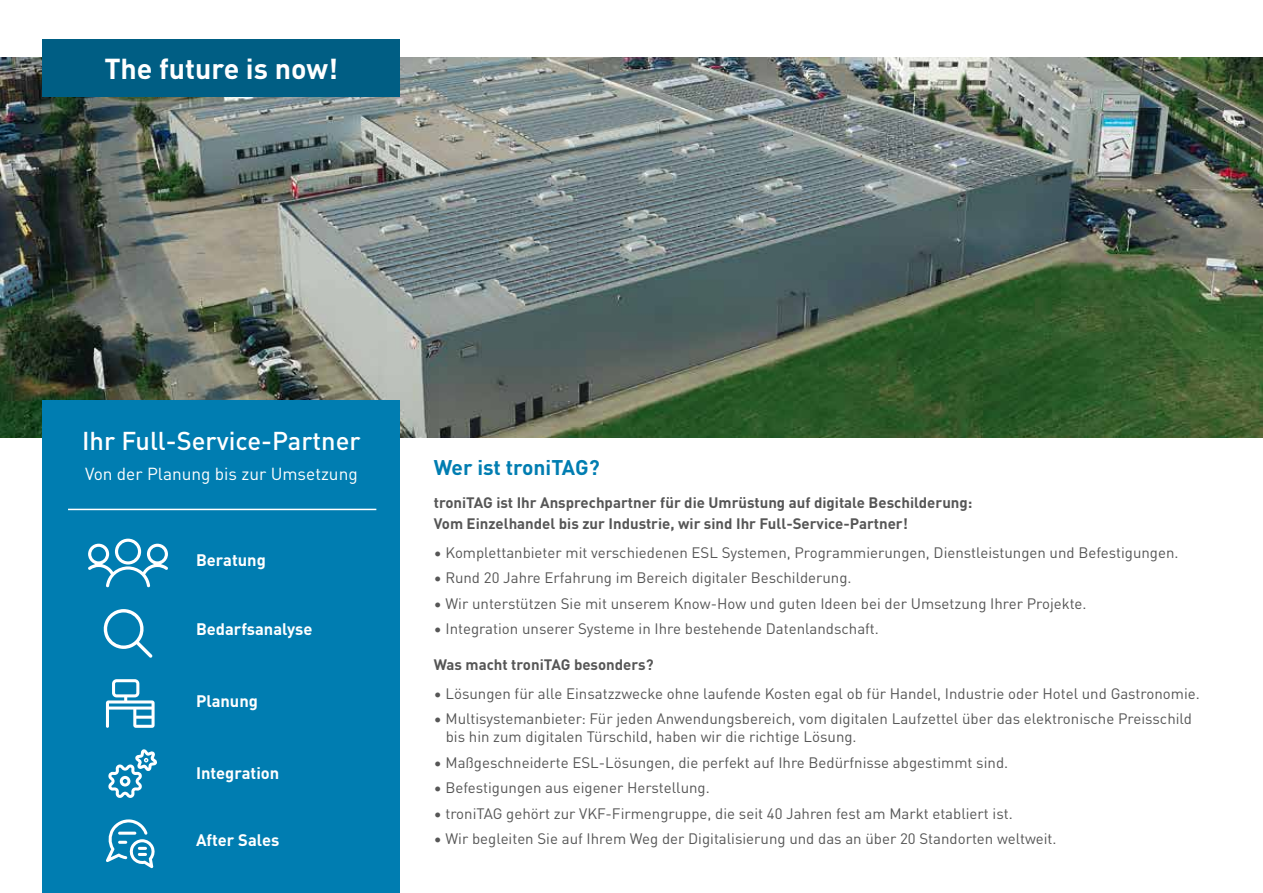
<style>
.page{position:relative;width:1263px;height:893px;background:#fff}
.page>*{position:absolute;margin:0;border:0;box-sizing:border-box;transform-origin:0 0}
.t1{font:700 28.5px "DIN Pro";color:#fff}
.t2{font:500 25.5px "DIN Pro";color:#fff}
.t3{font:700 21px "DIN Pro";color:#007db1}
.t4{font:17.25px "DIN Pro";color:#fff}
.t5{font:700 16.5px "DIN Pro";color:#fff}
.t6{font:15px/18px "DIN Pro";color:#565656}
.t7{font:700 15px/21px "DIN Pro";color:#565656}
</style>
<div class="page">
<hr style="left:1262px;top:438px;width:1px;height:455px;background:#e3e3e3">
<img style="left:0;top:57px;width:1263px;height:381px">
<div style="left:43px;top:401px;width:357px;height:492px;background:#007db1"></div>
<hr style="left:68px;top:509px;width:308px;height:1px;background:#fff">
<svg style="left:103px;top:609px;width:50px;height:49px"></svg>
<svg style="left:106px;top:679px;width:49px;height:49px"></svg>
<svg style="left:108px;top:749px;width:49px;height:49px"></svg>
<svg style="left:106px;top:819px;width:49px;height:49px"></svg>
<svg style="left:88px;top:539px;width:80px;height:48px"></svg>
<div style="left:43px;top:39px;width:357px;height:58px;background:#005e84"></div>
<h1 class="t1" style="left:104px;top:45px;width:235px">The future is now!</h1>
<h2 class="t2" style="left:82px;top:420px;width:280px">Ihr Full-Service-Partner</h2>
<p class="t4" style="left:85px;top:460px;width:274px">Von der Planung bis zur Umsetzung</p>
<h3 class="t3" style="left:434px;top:450px;width:167px">Wer ist troniTAG?</h3>
<p class="t7" style="left:434px;top:491px;width:540px">troniTAG ist Ihr Ansprechpartner für die Umrüstung auf digitale Beschilderung:<br>Vom Einzelhandel bis zur Industrie, wir sind Ihr Full-Service-Partner!</p>
<p class="t6" style="left:434px;top:542px;width:746px">• Komplettanbieter mit verschiedenen ESL Systemen, Programmierungen, Dienstleistungen und Befestigungen.</p>
<p class="t6" style="left:434px;top:568px;width:419px">• Rund 20 Jahre Erfahrung im Bereich digitaler Beschilderung.</p>
<p class="t6" style="left:434px;top:593px;width:654px">• Wir unterstützen Sie mit unserem Know-How und guten Ideen bei der Umsetzung Ihrer Projekte.</p>
<p class="t6" style="left:434px;top:619px;width:447px">• Integration unserer Systeme in Ihre bestehende Datenlandschaft.</p>
<p class="t7" style="left:434px;top:653px;width:221px">Was macht troniTAG besonders?</p>
<p class="t6" style="left:434px;top:683px;width:767px">• Lösungen für alle Einsatzzwecke ohne laufende Kosten egal ob für Handel, Industrie oder Hotel und Gastronomie.</p>
<p class="t6" style="left:446px;top:709px;width:748px;text-indent:-12px">• Multisystemanbieter: Für jeden Anwendungsbereich, vom digitalen Laufzettel über das elektronische Preisschild bis hin zum digitalen Türschild, haben wir die richtige Lösung.</p>
<p class="t6" style="left:434px;top:752px;width:576px">• Maßgeschneiderte ESL-Lösungen, die perfekt auf Ihre Bedürfnisse abgestimmt sind.</p>
<p class="t6" style="left:434px;top:778px;width:278px">• Befestigungen aus eigener Herstellung.</p>
<p class="t6" style="left:434px;top:803px;width:580px">• troniTAG gehört zur VKF-Firmengruppe, die seit 40 Jahren fest am Markt etabliert ist.</p>
<p class="t6" style="left:434px;top:829px;width:624px">• Wir begleiten Sie auf Ihrem Weg der Digitalisierung und das an über 20 Standorten weltweit.</p>
<p class="t5" style="left:196px;top:546px;width:71px">Beratung</p>
<p class="t5" style="left:196px;top:616px;width:118px">Bedarfsanalyse</p>
<p class="t5" style="left:196px;top:688px;width:64px">Planung</p>
<p class="t5" style="left:196px;top:760px;width:85px">Integration</p>
<p class="t5" style="left:196px;top:826px;width:85px">After Sales</p>
</div>
